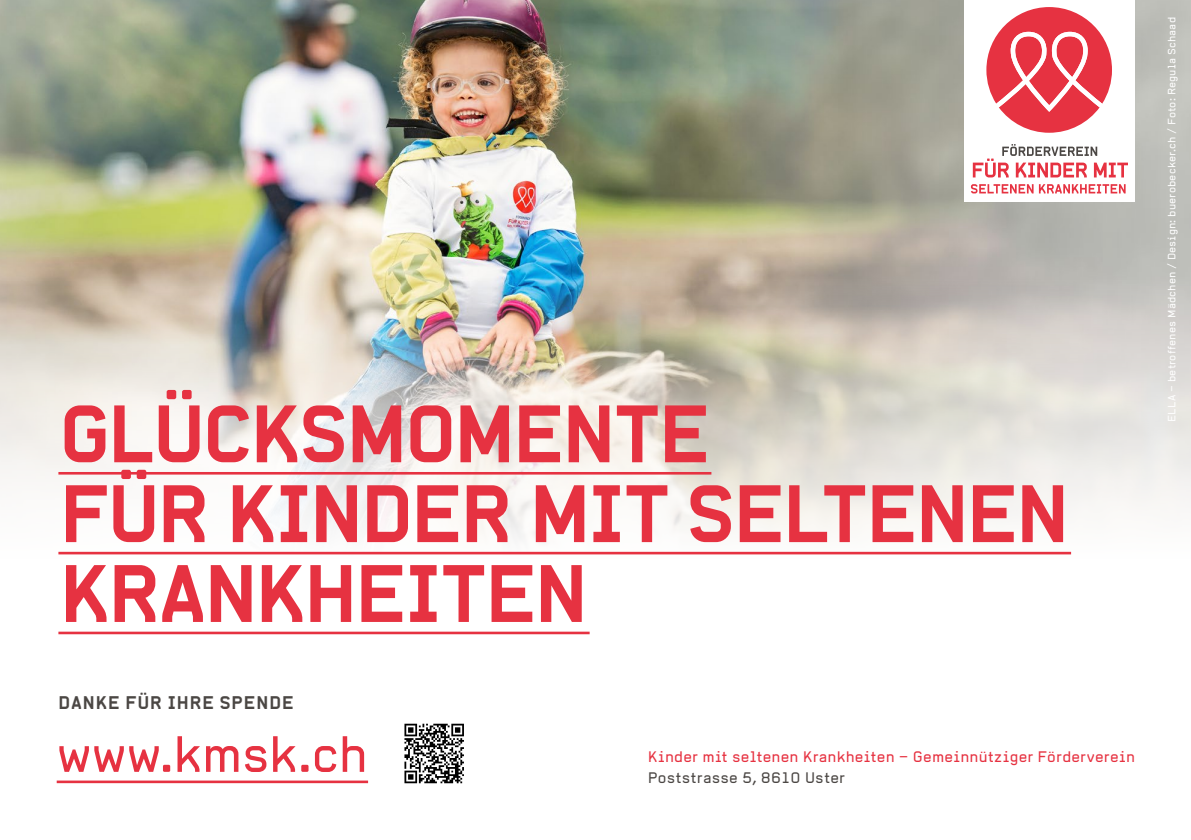
<style>
.page{position:relative;width:1191px;height:840px;background:#fff}
.page>*{position:absolute;margin:0;border:0;box-sizing:border-box;transform-origin:0 0}
.Unterstrichen{font:700 79.8px/79.8px "Alpha Headline Pre";letter-spacing:-.05em;color:#e63241}
.www{font:50px "Alpha Headline Pre";letter-spacing:-.015em;color:#e63241}
.t1{font:700 18px "Alpha Headline Pre";letter-spacing:.025em;color:#4b4744}
.t2{font:15px/21px "Alpha Headline Pre";letter-spacing:.01em;color:#e63241}
.t3{font:10.4px "Alpha Headline Pre";letter-spacing:.015em;color:#fff}
.s1{color:#4b4744}
</style>
<div class="page">
<img style="left:0;top:0;width:1191px;height:190px">
<img style="left:0;top:190px;width:1191px;height:365px">
<div style="left:964px;top:0;width:170px;height:202px;background:#fff"></div>
<svg style="left:986px;top:7px;width:126px;height:126px"></svg>
<svg style="left:972px;top:144px;width:156px;height:33px"></svg>
<svg style="left:971px;top:184px;width:62px;height:9px"></svg>
<svg style="left:1039px;top:184px;width:86px;height:9px"></svg>
<svg style="left:404px;top:723px;width:60px;height:59px"></svg>
<hr style="left:57px;top:780px;width:311px;height:2px;background:#e63241">
<hr style="left:58px;top:471px;width:653px;height:3px;background:#e63241">
<hr style="left:58px;top:551px;width:1013px;height:3px;background:#e63241">
<hr style="left:58px;top:631px;width:531px;height:3px;background:#e63241">
<p class="Unterstrichen" style="left:58px;top:393px;width:1013px">GLÜCKSMOMENTE<br>FÜR KINDER MIT SELTENEN<br>KRANKHEITEN</p>
<p class="t1" style="left:58px;top:691px;width:237px">DANKE FÜR IHRE SPENDE</p>
<p class="www" style="left:57px;top:723px;width:313px">www.kmsk.ch</p>
<p class="t2" style="left:647px;top:745px;width:489px">Kinder mit seltenen Krankheiten – Gemeinnütziger Förderverein<br><span class="s1">Poststrasse 5, 8610 Uster</span></p>
<p class="t3" style="left:1165px;top:422px;width:406px;rotate:-90deg">ELLA – betroffenes Mädchen / Design: buerobecker.ch / Foto: Regula Schaad</p>
</div>
